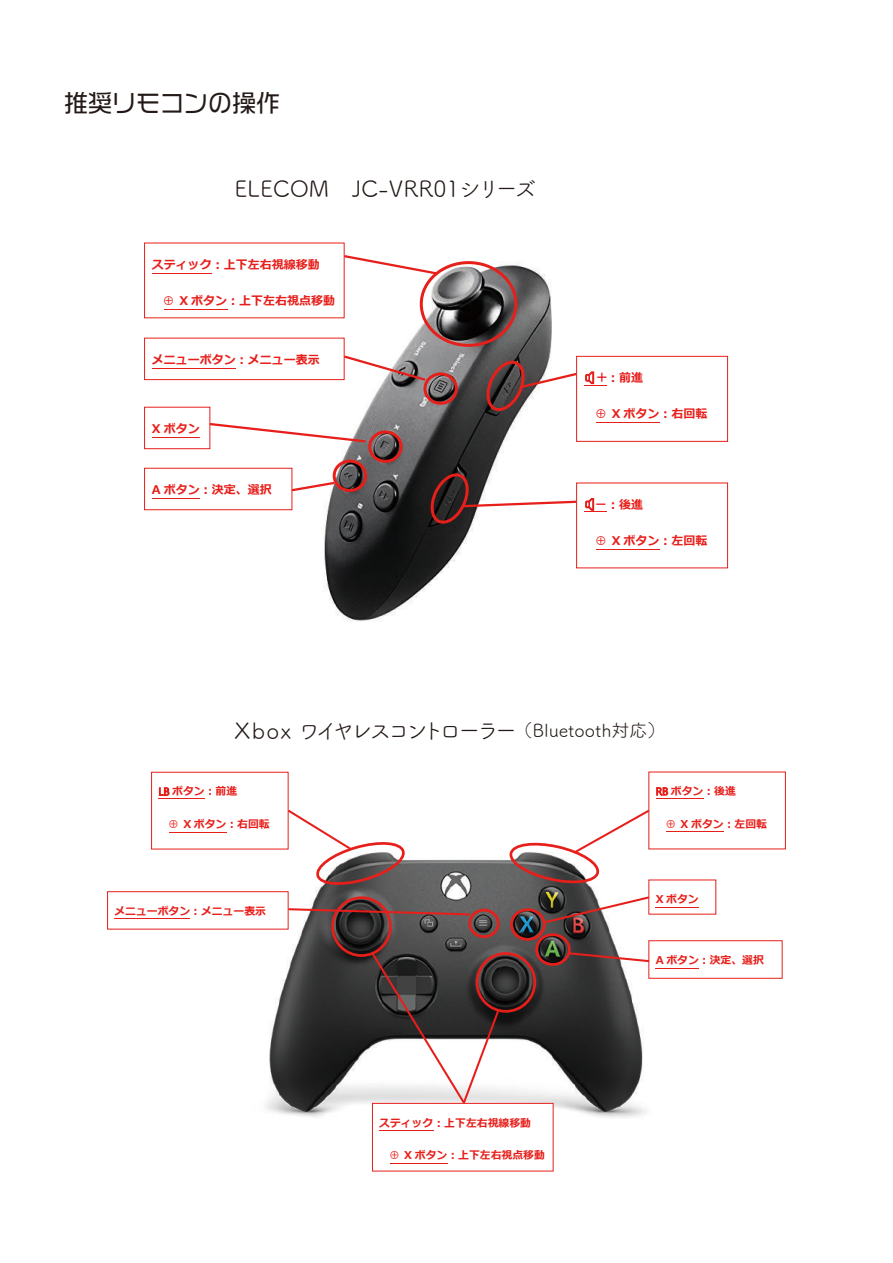
<style>
.page{position:relative;width:893px;height:1263px;background:#fff}
.page>*{position:absolute;margin:0;border:0;box-sizing:border-box;transform-origin:0 0}
.t1{font:24px "VDL Logo G Regular";color:#231916}
.t2{font:22.5px "Tsuku A Rd Gothic Std R";letter-spacing:-.19em;color:#231916}
.t3{font:22.5px "Tsuku A Rd Gothic Std R";color:#231916}
.t4{font:15px "Meiryo";color:#e60013}
.t5{font:700 12px "Meiryo";color:#e71f1b}
.t6{font:700 10.8px "Meiryo";color:#e71f1b}
.s1{font-size:18px}
</style>
<div class="page">
<img style="left:189px;top:849px;width:534px;height:293px">
<div style="left:372px;top:1103px;width:181px;height:68px;background:#fff;border:1px solid #e71f1b"></div>
<hr style="left:379px;top:1130px;width:54px;height:1px;background:#e71f1b">
<hr style="left:390px;top:1163px;width:57px;height:1px;background:#e71f1b">
<div style="left:107px;top:891px;width:181px;height:38px;background:#fff;border:1px solid #e71f1b"></div>
<hr style="left:114px;top:918px;width:76px;height:1px;background:#e71f1b">
<hr style="left:656px;top:798px;width:47px;height:1px;background:#e71f1b">
<hr style="left:666px;top:831px;width:58px;height:1px;background:#e71f1b">
<div style="left:151px;top:772px;width:137px;height:77px;background:#fff;border:1px solid #e71f1b"></div>
<hr style="left:158px;top:798px;width:47px;height:1px;background:#e71f1b">
<hr style="left:169px;top:832px;width:57px;height:1px;background:#e71f1b">
<div style="left:648px;top:880px;width:68px;height:34px;background:#fff"></div>
<hr style="left:656px;top:907px;width:43px;height:1px;background:#e71f1b">
<div style="left:648px;top:940px;width:134px;height:38px;background:#fff;border:1px solid #e71f1b"></div>
<hr style="left:656px;top:968px;width:43px;height:1px;background:#e71f1b">
<div style="left:468px;top:909px;width:32px;height:29px;border:3px solid #e71f1b;border-radius:50%"></div>
<div style="left:510px;top:908px;width:36px;height:33px;border:3px solid #e71f1b;border-radius:50%"></div>
<div style="left:535px;top:933px;width:36px;height:33px;border:3px solid #e71f1b;border-radius:50%"></div>
<div style="left:476px;top:952px;width:60px;height:61px;border:3px solid #e71f1b;border-radius:50%"></div>
<div style="left:331px;top:896px;width:61px;height:61px;border:3px solid #e71f1b;border-radius:50%"></div>
<svg style="left:370px;top:950px;width:131px;height:156px"></svg>
<svg style="left:286px;top:808px;width:123px;height:81px"></svg>
<svg style="left:508px;top:808px;width:144px;height:77px"></svg>
<svg style="left:286px;top:907px;width:186px;height:9px;background:#865352"></svg>
<svg style="left:542px;top:895px;width:109px;height:30px"></svg>
<svg style="left:567px;top:951px;width:83px;height:12px"></svg>
<img style="left:240px;top:261px;width:374px;height:361px">
<div style="left:420px;top:261px;width:97px;height:86px;border:3px solid #e71f1b;border-radius:50%"></div>
<div style="left:423px;top:372px;width:35px;height:33px;border:3px solid #e71f1b;border-radius:50%"></div>
<div style="left:368px;top:430px;width:35px;height:33px;border:3px solid #e71f1b;border-radius:50%"></div>
<div style="left:333px;top:460px;width:34px;height:32px;border:3px solid #e71f1b;border-radius:50%"></div>
<div style="left:144px;top:243px;width:201px;height:75px;background:#fff"></div>
<hr style="left:152px;top:273px;width:60px;height:1px;background:#e71f1b">
<hr style="left:164px;top:309px;width:63px;height:1px;background:#e71f1b">
<div style="left:144px;top:338px;width:201px;height:42px;background:#fff;border:1px solid #e71f1b"></div>
<hr style="left:152px;top:368px;width:84px;height:1px;background:#e71f1b">
<div style="left:576px;top:356px;width:152px;height:86px;background:#fff;border:1px solid #e71f1b"></div>
<hr style="left:596px;top:422px;width:63px;height:1px;background:#e71f1b">
<div style="left:576px;top:483px;width:152px;height:85px;background:#fff;border:1px solid #e71f1b"></div>
<hr style="left:596px;top:549px;width:63px;height:1px;background:#e71f1b">
<div style="left:144px;top:407px;width:66px;height:42px;background:#fff;border:1px solid #e71f1b"></div>
<hr style="left:152px;top:437px;width:48px;height:1px;background:#e71f1b">
<div style="left:144px;top:468px;width:148px;height:42px;background:#fff;border:1px solid #e71f1b"></div>
<hr style="left:152px;top:498px;width:48px;height:1px;background:#e71f1b">
<svg style="left:343px;top:253px;width:97px;height:23px"></svg>
<svg style="left:342px;top:354px;width:86px;height:28px"></svg>
<svg style="left:208px;top:421px;width:160px;height:23px"></svg>
<svg style="left:290px;top:480px;width:47px;height:13px"></svg>
<svg style="left:656px;top:787px;width:12px;height:9px"></svg>
<svg style="left:159px;top:787px;width:10px;height:9px"></svg>
<svg style="left:483px;top:359px;width:124px;height:53px"></svg>
<svg style="left:427px;top:472px;width:180px;height:53px"></svg>
<h1 class="t1" style="left:64px;top:87px;width:218px">推奨リモコンの操作</h1>
<h2 class="t3" style="left:235px;top:171px;width:304px">ELECOM　JC-VRR01シリーズ</h2>
<p class="t5" style="left:152px;top:256px;width:169px">スティック︓上下左右視線移動</p>
<p class="t5" style="left:164px;top:292px;width:173px">⊕ X ボタン︓上下左右視点移動</p>
<p class="t5" style="left:152px;top:351px;width:169px">メニューボタン︓メニュー表示</p>
<p class="t5" style="left:152px;top:420px;width:49px">X ボタン</p>
<p class="t5" style="left:152px;top:481px;width:121px">A ボタン︓決定、選択</p>
<p class="t5" style="left:607px;top:369px;width:37px">︓前進</p>
<p class="t5" style="left:596px;top:405px;width:113px">⊕ X ボタン︓右回転</p>
<h3 class="t4" style="left:594px;top:366px;width:16px">＋</h3>
<p class="t5" style="left:607px;top:496px;width:37px">︓後進</p>
<p class="t5" style="left:596px;top:532px;width:113px">⊕ X ボタン︓左回転</p>
<h3 class="t4" style="left:594px;top:493px;width:16px">－</h3>
<h2 class="t2" style="left:235px;top:713px;width:432px">Xbox ワイヤレスコントローラー<span class="s1">（Bluetooth対応）</span></h2>
<p class="t6" style="left:172px;top:784px;width:67px">ボタン︓前進</p>
<p class="t6" style="left:169px;top:816px;width:102px">⊕ X ボタン︓右回転</p>
<p class="t6" style="left:671px;top:784px;width:67px">ボタン︓後進</p>
<p class="t6" style="left:666px;top:816px;width:102px">⊕ X ボタン︓左回転</p>
<p class="t6" style="left:114px;top:903px;width:153px">メニューボタン︓メニュー表示</p>
<p class="t6" style="left:379px;top:1115px;width:153px">スティック︓上下左右視線移動</p>
<p class="t6" style="left:390px;top:1147px;width:156px">⊕ X ボタン︓上下左右視点移動</p>
<p class="t6" style="left:656px;top:892px;width:45px">X ボタン</p>
<p class="t6" style="left:656px;top:952px;width:110px">A ボタン︓決定、選択</p>
</div>
